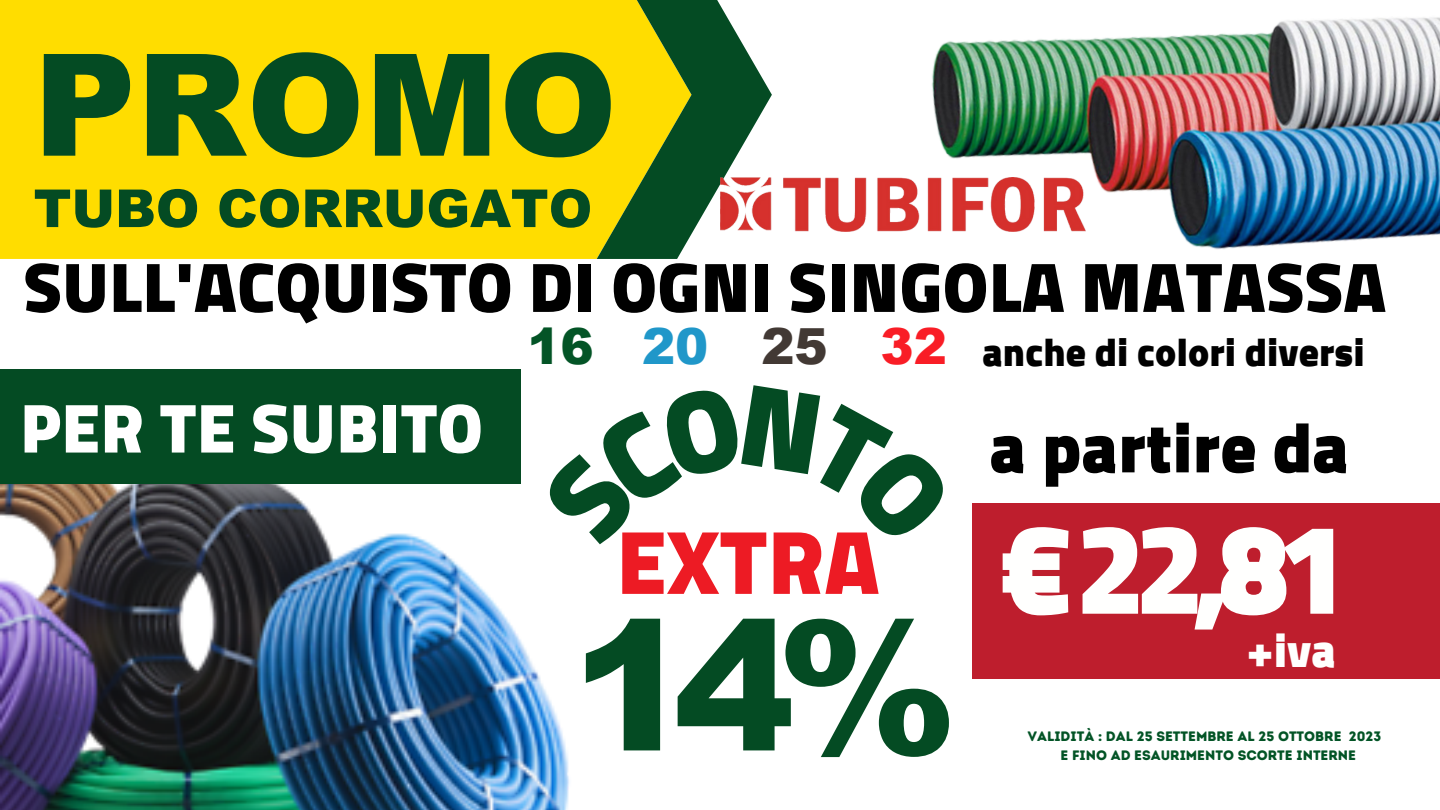
<style>
.page{position:relative;width:1440px;height:810px;background:#fff}
.page>*{position:absolute;margin:0;border:0;box-sizing:border-box;transform-origin:0 0}
.t1{font:900 181px "Arial";color:#044b23}
.t2{font:900 142px "Arial";color:#044b23}
.t3{font:900 128.6px "Cairo";color:#fffffe}
.t4{font:900 91.3px "Cairo";color:#ed1b24}
.t5{font:900 71.1px "Cairo";color:#000}
.t6{font:900 70.4px "Cairo";color:#fff}
.t7{font:900 52.4px "Arial";color:#044b23}
.t8{font:900 49.8px "Arial";color:#035426}
.t9{font:900 49.8px "Arial";color:#2097c9}
.t10{font:900 49.8px "Arial";color:#423934}
.t11{font:900 49.8px "Arial";color:#f91d26}
.t12{font:900 47.7px "Cairo";color:#fffffe}
.t13{font:900 39.7px "Cairo";color:#000}
.t14{font:13.7px "Intro Rust Base";color:#035426}
</style>
<div class="page">
<img style="left:0;top:453px;width:569px;height:357px">
<img style="left:877px;top:17px;width:563px;height:232px">
<div style="left:0;top:0;width:597px;height:259px;background:#fd0"></div>
<svg style="left:597px;top:0;width:175px;height:259px"></svg>
<div style="left:0;top:370px;width:520px;height:114px;background:#044b23"></div>
<img style="left:720px;top:177px;width:365px;height:54px">
<div style="left:973px;top:504px;width:467px;height:175px;background:#be1e2d"></div>
<svg style="left:539px;top:453px;width:30px;height:95px"></svg>
<p class="t2" style="left:34px;top:-1px;width:585px">PROMO</p>
<p class="t7" style="left:34px;top:169px;width:560px">TUBO CORRUGATO</p>
<p class="t5" style="left:23px;top:246px;width:1365px">SULL'ACQUISTO DI OGNI SINGOLA MATASSA</p>
<p class="t6" style="left:20px;top:387px;width:465px">PER TE SUBITO</p>
<p class="t8" style="left:528px;top:309px;width:68px">16</p>
<p class="t9" style="left:642px;top:309px;width:68px">20</p>
<p class="t10" style="left:761px;top:309px;width:68px">25</p>
<p class="t11" style="left:881px;top:309px;width:68px">32</p>
<p class="t4" style="left:616px;top:509px;width:265px">EXTRA</p>
<p class="t1" style="left:571px;top:551px;width:388px">14%</p>
<p class="t13" style="left:982px;top:329px;width:384px">anche di colori diversi</p>
<p class="t5" style="left:990px;top:406px;width:361px">a partire da</p>
<p class="t3" style="left:1000px;top:494px;width:351px">€22,81</p>
<p class="t12" style="left:1247px;top:623px;width:91px">+iva</p>
<p class="t14" style="left:1028px;top:728px;width:355px">VALIDITÀ : DAL 25 SETTEMBRE AL 25 OTTOBRE 2023</p>
<p class="t14" style="left:1061px;top:747px;width:297px">E FINO AD ESAURIMENTO SCORTE INTERNE</p>
</div>
